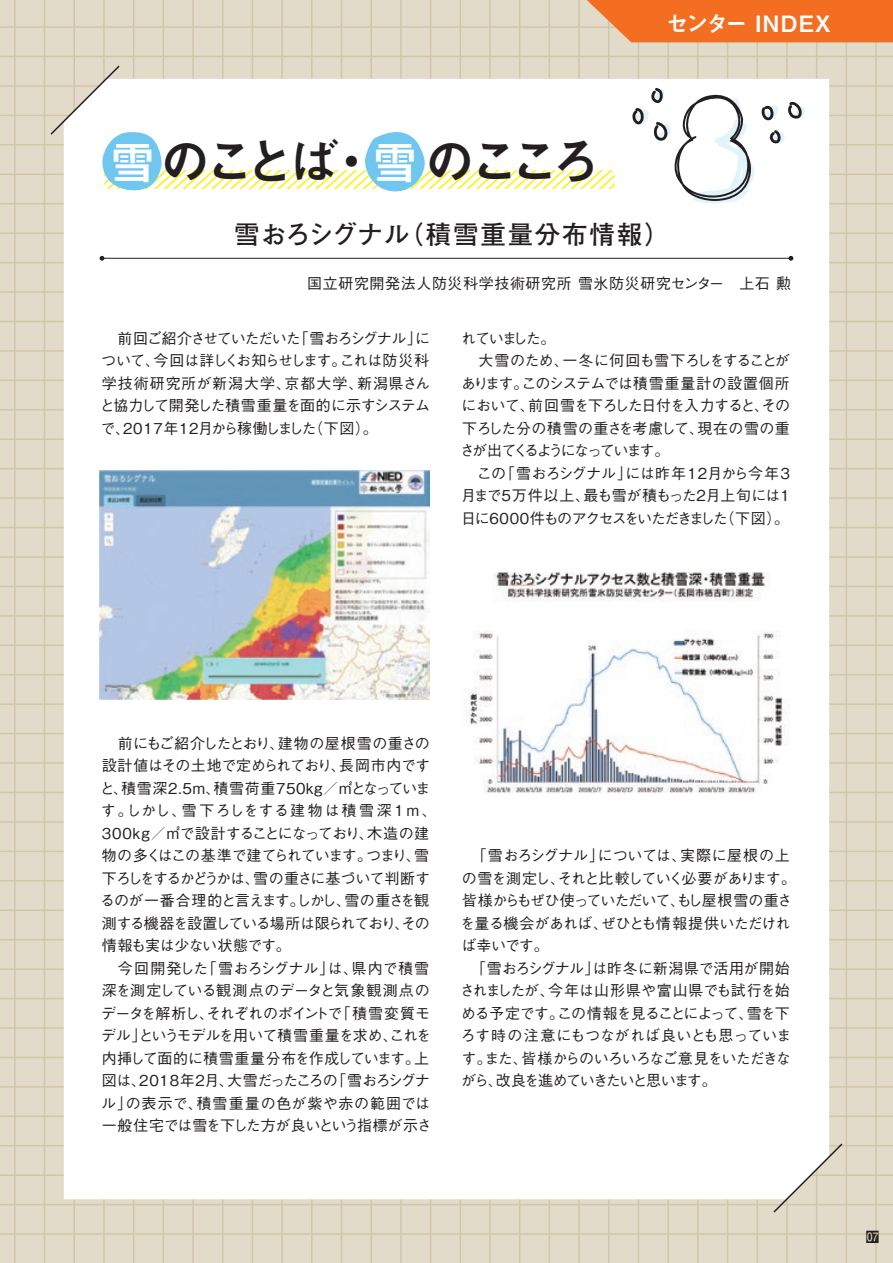
<style>
.page{position:relative;width:893px;height:1263px;background:#e3dbc9}
.page>*{position:absolute;margin:0;border:0;box-sizing:border-box;transform-origin:0 0}
.t1{font:49.5px "Midashi Go Pr 5 MB31";letter-spacing:-.155em;color:#231f20}
.t2{font:700 25.5px "Futo Go B101 Pr 5";letter-spacing:.07em;color:#231f20}
.t3{font:22.5px "Midashi Go Pr 5 MB31";letter-spacing:.05em;color:#fff}
.t4{font:500 15px/22.5px "Gothic BBB Pr 5";letter-spacing:-.035em;color:#231f20}
.t5{font:500 15px "Gothic BBB Pr 5";letter-spacing:.04em;color:#231f20}
.s1{font-size:45px;color:#fff}
</style>
<div class="page">
<hr style="left:0;top:26px;width:893px;height:2px;background:#d2c6a9">
<hr style="left:0;top:56px;width:893px;height:1px;background:#d2c6a9">
<hr style="left:0;top:85px;width:893px;height:2px;background:#d2c6a9">
<hr style="left:0;top:115px;width:893px;height:1px;background:#d2c6a9">
<hr style="left:0;top:144px;width:893px;height:2px;background:#d2c6a9">
<hr style="left:0;top:174px;width:893px;height:1px;background:#d2c6a9">
<hr style="left:0;top:203px;width:893px;height:1px;background:#d2c6a9">
<hr style="left:0;top:232px;width:893px;height:2px;background:#d2c6a9">
<hr style="left:0;top:262px;width:893px;height:1px;background:#d2c6a9">
<hr style="left:0;top:291px;width:893px;height:2px;background:#d2c6a9">
<hr style="left:0;top:321px;width:893px;height:1px;background:#d2c6a9">
<hr style="left:0;top:350px;width:893px;height:2px;background:#d2c6a9">
<hr style="left:0;top:380px;width:893px;height:1px;background:#d2c6a9">
<hr style="left:0;top:409px;width:893px;height:2px;background:#d2c6a9">
<hr style="left:0;top:438px;width:893px;height:2px;background:#d2c6a9">
<hr style="left:0;top:468px;width:893px;height:1px;background:#d2c6a9">
<hr style="left:0;top:497px;width:893px;height:2px;background:#d2c6a9">
<hr style="left:0;top:527px;width:893px;height:1px;background:#d2c6a9">
<hr style="left:0;top:556px;width:893px;height:2px;background:#d2c6a9">
<hr style="left:0;top:586px;width:893px;height:1px;background:#d2c6a9">
<hr style="left:0;top:615px;width:893px;height:2px;background:#d2c6a9">
<hr style="left:0;top:644px;width:893px;height:2px;background:#d2c6a9">
<hr style="left:0;top:674px;width:893px;height:1px;background:#d2c6a9">
<hr style="left:0;top:703px;width:893px;height:2px;background:#d2c6a9">
<hr style="left:0;top:733px;width:893px;height:1px;background:#d2c6a9">
<hr style="left:0;top:762px;width:893px;height:2px;background:#d2c6a9">
<hr style="left:0;top:792px;width:893px;height:1px;background:#d2c6a9">
<hr style="left:0;top:821px;width:893px;height:2px;background:#d2c6a9">
<hr style="left:0;top:851px;width:893px;height:1px;background:#d2c6a9">
<hr style="left:0;top:880px;width:893px;height:1px;background:#d2c6a9">
<hr style="left:0;top:909px;width:893px;height:2px;background:#d2c6a9">
<hr style="left:0;top:939px;width:893px;height:1px;background:#d2c6a9">
<hr style="left:0;top:968px;width:893px;height:2px;background:#d2c6a9">
<hr style="left:0;top:998px;width:893px;height:1px;background:#d2c6a9">
<hr style="left:0;top:1027px;width:893px;height:2px;background:#d2c6a9">
<hr style="left:0;top:1057px;width:893px;height:1px;background:#d2c6a9">
<hr style="left:0;top:1086px;width:893px;height:1px;background:#d2c6a9">
<hr style="left:0;top:1115px;width:893px;height:2px;background:#d2c6a9">
<hr style="left:0;top:1145px;width:893px;height:1px;background:#d2c6a9">
<hr style="left:0;top:1174px;width:893px;height:2px;background:#d2c6a9">
<hr style="left:0;top:1204px;width:893px;height:1px;background:#d2c6a9">
<hr style="left:0;top:1233px;width:893px;height:2px;background:#d2c6a9">
<hr style="left:875px;top:0;width:2px;height:1263px;background:#d2c6a9">
<hr style="left:846px;top:0;width:1px;height:1263px;background:#d2c6a9">
<hr style="left:816px;top:0;width:1px;height:1263px;background:#d2c6a9">
<hr style="left:786px;top:0;width:2px;height:1263px;background:#d2c6a9">
<hr style="left:756px;top:0;width:2px;height:1263px;background:#d2c6a9">
<hr style="left:727px;top:0;width:1px;height:1263px;background:#d2c6a9">
<hr style="left:697px;top:0;width:2px;height:1263px;background:#d2c6a9">
<hr style="left:667px;top:0;width:2px;height:1263px;background:#d2c6a9">
<hr style="left:638px;top:0;width:1px;height:1263px;background:#d2c6a9">
<hr style="left:608px;top:0;width:1px;height:1263px;background:#d2c6a9">
<hr style="left:578px;top:0;width:2px;height:1263px;background:#d2c6a9">
<hr style="left:549px;top:0;width:1px;height:1263px;background:#d2c6a9">
<hr style="left:519px;top:0;width:1px;height:1263px;background:#d2c6a9">
<hr style="left:489px;top:0;width:2px;height:1263px;background:#d2c6a9">
<hr style="left:460px;top:0;width:1px;height:1263px;background:#d2c6a9">
<hr style="left:430px;top:0;width:1px;height:1263px;background:#d2c6a9">
<hr style="left:400px;top:0;width:2px;height:1263px;background:#d2c6a9">
<hr style="left:370px;top:0;width:2px;height:1263px;background:#d2c6a9">
<hr style="left:341px;top:0;width:1px;height:1263px;background:#d2c6a9">
<hr style="left:311px;top:0;width:2px;height:1263px;background:#d2c6a9">
<hr style="left:281px;top:0;width:2px;height:1263px;background:#d2c6a9">
<hr style="left:252px;top:0;width:1px;height:1263px;background:#d2c6a9">
<hr style="left:222px;top:0;width:1px;height:1263px;background:#d2c6a9">
<hr style="left:192px;top:0;width:2px;height:1263px;background:#d2c6a9">
<hr style="left:163px;top:0;width:1px;height:1263px;background:#d2c6a9">
<hr style="left:133px;top:0;width:1px;height:1263px;background:#d2c6a9">
<hr style="left:103px;top:0;width:2px;height:1263px;background:#d2c6a9">
<hr style="left:73px;top:0;width:2px;height:1263px;background:#d2c6a9">
<hr style="left:44px;top:0;width:1px;height:1263px;background:#d2c6a9">
<hr style="left:14px;top:0;width:2px;height:1263px;background:#d2c6a9">
<div style="left:64px;top:79px;width:765px;height:1120px;background:#fff"></div>
<svg style="left:772px;top:1142px;width:72px;height:72px"></svg>
<svg style="left:49px;top:64px;width:566px;height:131px;background:#eff4ee"></svg>
<svg style="left:632px;top:88px;width:173px;height:117px;background:#eaebec"></svg>
<hr style="left:102px;top:258px;width:689px;height:1px;background:#231f20">
<svg style="left:100px;top:256px;width:4px;height:5px"></svg>
<svg style="left:788px;top:256px;width:5px;height:5px"></svg>
<img style="left:100px;top:470px;width:329px;height:229px">
<img style="left:462px;top:564px;width:328px;height:232px">
<svg style="left:587px;top:0;width:306px;height:42px;background:#f1752d"></svg>
<h1 class="t1" style="left:110px;top:121px;width:492px"><span class="s1">雪</span>のことば・<span class="s1">雪</span>のこころ</h1>
<h3 class="t3" style="left:666px;top:5px;width:166px">センター INDEX</h3>
<h2 class="t2" style="left:234px;top:214px;width:437px">雪おろシグナル（積雪重量分布情報）</h2>
<p class="t5" style="left:307px;top:272px;width:485px">国立研究開発法人防災科学技術研究所 雪氷防災研究センター　上石 勲</p>
<p class="t4" style="left:100px;top:325px;width:332px;text-align:justify">　前回ご紹介させていただいた「雪おろシグナル」について、今回は詳しくお知らせします。これは防災科学技術研究所が新潟大学、京都大学、新潟県さんと協力して開発した積雪重量を面的に示すシステムで、2017年12月から稼働しました（下図）。</p>
<p class="t4" style="left:460px;top:325px;width:332px">れていました。<br>　大雪のため、一冬に何回も雪下ろしをすることがあります。このシステムでは積雪重量計の設置個所において、前回雪を下ろした日付を入力すると、その下ろした分の積雪の重さを考慮して、現在の雪の重さが出てくるようになっています。<br>　この「雪おろシグナル」には昨年12月から今年3月まで5万件以上、最も雪が積もった2月上旬には1日に6000件ものアクセスをいただきました（下図）。</p>
<p class="t4" style="left:100px;top:730px;width:339px">　前にもご紹介したとおり、建物の屋根雪の重さの設計値はその土地で定められており、長岡市内ですと、積雪深2.5m、積雪荷重750kg／㎡となっています。しかし、雪下ろしをする建物は積雪深1m、<br>300kg／㎡で設計することになっており、木造の建物の多くはこの基準で建てられています。つまり、雪下ろしをするかどうかは、雪の重さに基づいて判断するのが一番合理的と言えます。しかし、雪の重さを観測する機器を設置している場所は限られており、その情報も実は少ない状態です。<br>　今回開発した「雪おろシグナル」は、県内で積雪深を測定している観測点のデータと気象観測点のデータを解析し、それぞれのポイントで「積雪変質モデル」というモデルを用いて積雪重量を求め、これを内挿して面的に積雪重量分布を作成しています。上図は、2018年2月、大雪だったころの「雪おろシグナル」の表示で、積雪重量の色が紫や赤の範囲では一般住宅では雪を下した方が良いという指標が示さ</p>
<p class="t4" style="left:460px;top:843px;width:338px">　「雪おろシグナル」については、実際に屋根の上の雪を測定し、それと比較していく必要があります。皆様からもぜひ使っていただいて、もし屋根雪の重さを量る機会があれば、ぜひとも情報提供いただければ幸いです。<br>　「雪おろシグナル」は昨冬に新潟県で活用が開始されましたが、今年は山形県や富山県でも試行を始める予定です。この情報を見ることによって、雪を下ろす時の注意にもつながれば良いとも思っています。また、皆様からのいろいろなご意見をいただきながら、改良を進めていきたいと思います。</p>
</div>
